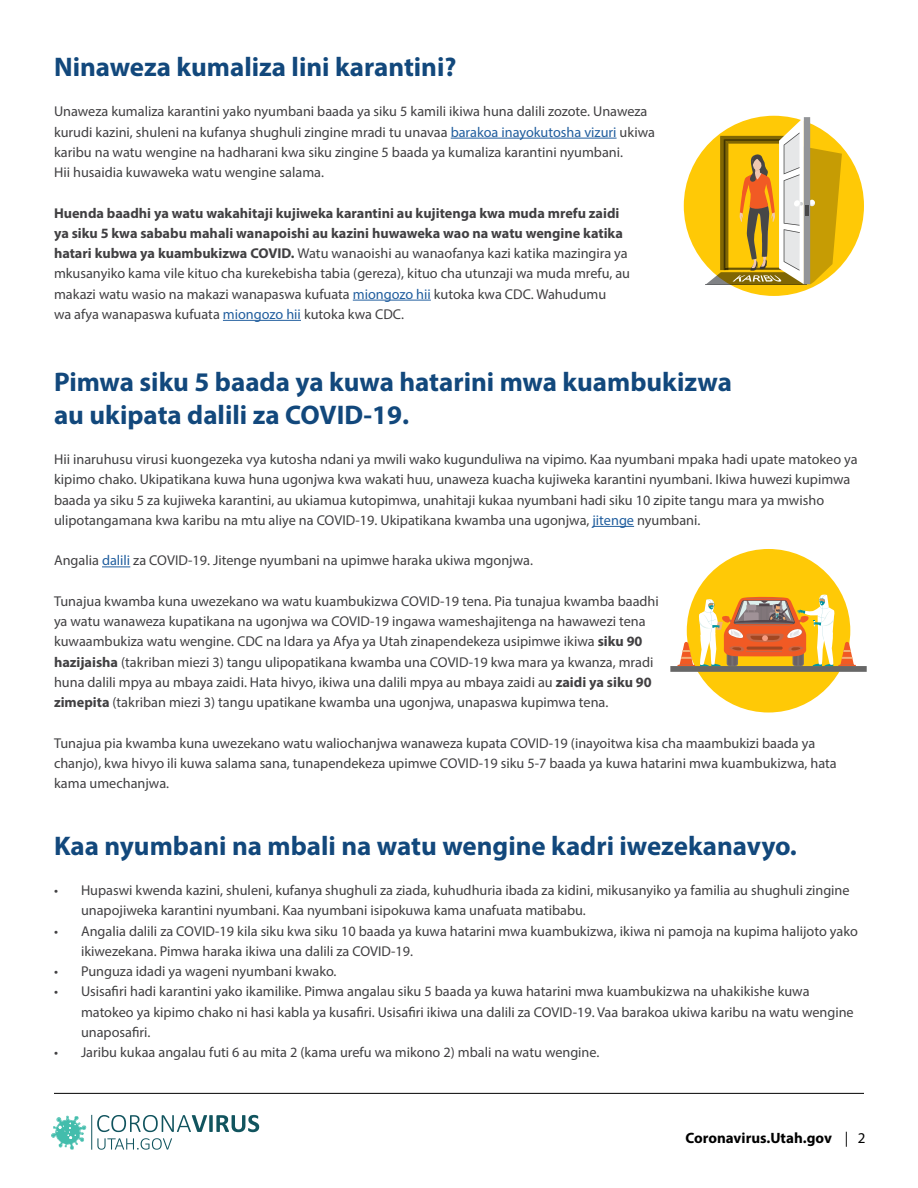
<style>
.page{position:relative;width:918px;height:1188px;background:#fff}
.page>*{position:absolute;margin:0;border:0;box-sizing:border-box;transform-origin:0 0}
.t1{font:700 27px/32.4px "Myriad Pro";color:#12487c}
.t2{font:700 15px "Myriad Pro";color:#000}
.t3{font:14.25px/20.2px "Myriad Pro";color:#414042}
.s1{color:#215e9e}
.s2{font-weight:700}
.s3{font-weight:400}
</style>
<div class="page">
<hr style="left:54px;top:1093px;width:810px;height:1px;background:#000">
<svg style="left:51px;top:1116px;width:36px;height:34px"></svg>
<svg style="left:97px;top:1138px;width:75px;height:12px"></svg>
<svg style="left:97px;top:1115px;width:162px;height:17px"></svg>
<hr style="left:91px;top:1115px;width:1px;height:35px;background:#11545e">
<hr style="left:451px;top:138px;width:166px;height:1px;background:#215e9e">
<hr style="left:353px;top:300px;width:78px;height:1px;background:#215e9e">
<hr style="left:223px;top:320px;width:78px;height:1px;background:#215e9e">
<hr style="left:593px;top:526px;width:41px;height:1px;background:#215e9e">
<svg style="left:102px;top:567px;width:28px;height:1px"></svg>
<div style="left:687px;top:549px;width:163px;height:164px;background:#ffc906;border-radius:50%"></div>
<svg style="left:670px;top:594px;width:197px;height:78px"></svg>
<div style="left:684px;top:116px;width:180px;height:180px;background:#ffc906;border-radius:50%"></div>
<hr style="left:706px;top:284px;width:101px;height:1px;background:#808285">
<svg style="left:706px;top:117px;width:136px;height:167px"></svg>
<h1 class="t1" style="left:54px;top:50px;width:404px">Ninaweza kumaliza lini karantini?</h1>
<p class="t3" style="left:54px;top:101px;width:603px">Unaweza kumaliza karantini yako nyumbani baada ya siku 5 kamili ikiwa huna dalili zozote. Unaweza kurudi kazini, shuleni na kufanya shughuli zingine mradi tu unavaa <span class="s1">barakoa inayokutosha vizuri</span> ukiwa karibu na watu wengine na hadharani kwa siku zingine 5 baada ya kumaliza karantini nyumbani.<br>Hii husaidia kuwaweka watu wengine salama.</p>
<p class="t3" style="left:54px;top:203px;width:578px"><span class="s2">Huenda baadhi ya watu wakahitaji kujiweka karantini au kujitenga kwa muda mrefu zaidi ya siku 5 kwa sababu mahali wanapoishi au kazini huwaweka wao na watu wengine katika hatari kubwa ya kuambukizwa COVID.</span> Watu wanaoishi au wanaofanya kazi katika mazingira ya mkusanyiko kama vile kituo cha kurekebisha tabia (gereza), kituo cha utunzaji wa muda mrefu, au makazi watu wasio na makazi wanapaswa kufuata <span class="s1">miongozo hii</span> kutoka kwa CDC. Wahudumu<br>wa afya wanapaswa kufuata <span class="s1">miongozo hii</span> kutoka kwa CDC.</p>
<h1 class="t1" style="left:54px;top:365px;width:680px">Pimwa siku 5 baada ya kuwa hatarini mwa kuambukizwa au ukipata dalili za COVID-19.</h1>
<p class="t3" style="left:54px;top:449px;width:805px">Hii inaruhusu virusi kuongezeka vya kutosha ndani ya mwili wako kugunduliwa na vipimo. Kaa nyumbani mpaka hadi upate matokeo ya kipimo chako. Ukipatikana kuwa huna ugonjwa kwa wakati huu, unaweza kuacha kujiweka karantini nyumbani. Ikiwa huwezi kupimwa baada ya siku 5 za kujiweka karantini, au ukiamua kutopimwa, unahitaji kukaa nyumbani hadi siku 10 zipite tangu mara ya mwisho ulipotangamana kwa karibu na mtu aliye na COVID-19. Ukipatikana kwamba una ugonjwa, <span class="s1">jitenge</span> nyumbani.</p>
<p class="t3" style="left:54px;top:550px;width:481px">Angalia <span class="s1">dalili</span> za COVID-19. Jitenge nyumbani na upimwe haraka ukiwa mgonjwa.</p>
<p class="t3" style="left:54px;top:591px;width:606px">Tunajua kwamba kuna uwezekano wa watu kuambukizwa COVID-19 tena. Pia tunajua kwamba baadhi ya watu wanaweza kupatikana na ugonjwa wa COVID-19 ingawa wameshajitenga na hawawezi tena kuwaambukiza watu wengine. CDC na Idara ya Afya ya Utah zinapendekeza usipimwe ikiwa <span class="s2">siku 90 hazijaisha</span> (takriban miezi 3) tangu ulipopatikana kwamba una COVID-19 kwa mara ya kwanza, mradi huna dalili mpya au mbaya zaidi. Hata hivyo, ikiwa una dalili mpya au mbaya zaidi au <span class="s2">zaidi ya siku 90 zimepita</span> (takriban miezi 3) tangu upatikane kwamba una ugonjwa, unapaswa kupimwa tena.</p>
<p class="t3" style="left:54px;top:733px;width:784px">Tunajua pia kwamba kuna uwezekano watu waliochanjwa wanaweza kupata COVID-19 (inayoitwa kisa cha maambukizi baada ya chanjo), kwa hivyo ili kuwa salama sana, tunapendekeza upimwe COVID-19 siku 5-7 baada ya kuwa hatarini mwa kuambukizwa, hata kama umechanjwa.</p>
<h1 class="t1" style="left:54px;top:828px;width:745px">Kaa nyumbani na mbali na watu wengine kadri iwezekanavyo.</h1>
<p class="t3" style="left:81px;top:880px;width:770px;text-indent:-27px">• Hupaswi kwenda kazini, shuleni, kufanya shughuli za ziada, kuhudhuria ibada za kidini, mikusanyiko ya familia au shughuli zingine unapojiweka karantini nyumbani. Kaa nyumbani isipokuwa kama unafuata matibabu.</p>
<p class="t3" style="left:81px;top:920px;width:778px;text-indent:-27px">• Angalia dalili za COVID-19 kila siku kwa siku 10 baada ya kuwa hatarini mwa kuambukizwa, ikiwa ni pamoja na kupima halijoto yako ikiwezekana. Pimwa haraka ikiwa una dalili za COVID-19.</p>
<p class="t3" style="left:54px;top:961px;width:284px">• Punguza idadi ya wageni nyumbani kwako.</p>
<p class="t3" style="left:81px;top:981px;width:774px;text-indent:-27px">• Usisafiri hadi karantini yako ikamilike. Pimwa angalau siku 5 baada ya kuwa hatarini mwa kuambukizwa na uhakikishe kuwa matokeo ya kipimo chako ni hasi kabla ya kusafiri. Usisafiri ikiwa una dalili za COVID-19. Vaa barakoa ukiwa karibu na watu wengine unaposafiri.</p>
<p class="t3" style="left:54px;top:1042px;width:547px">• Jaribu kukaa angalau futi 6 au mita 2 (kama urefu wa mikono 2) mbali na watu wengine.</p>
<p class="t2" style="left:686px;top:1128px;width:181px">Coronavirus.Utah.gov <span class="s3">| 2</span></p>
</div>
